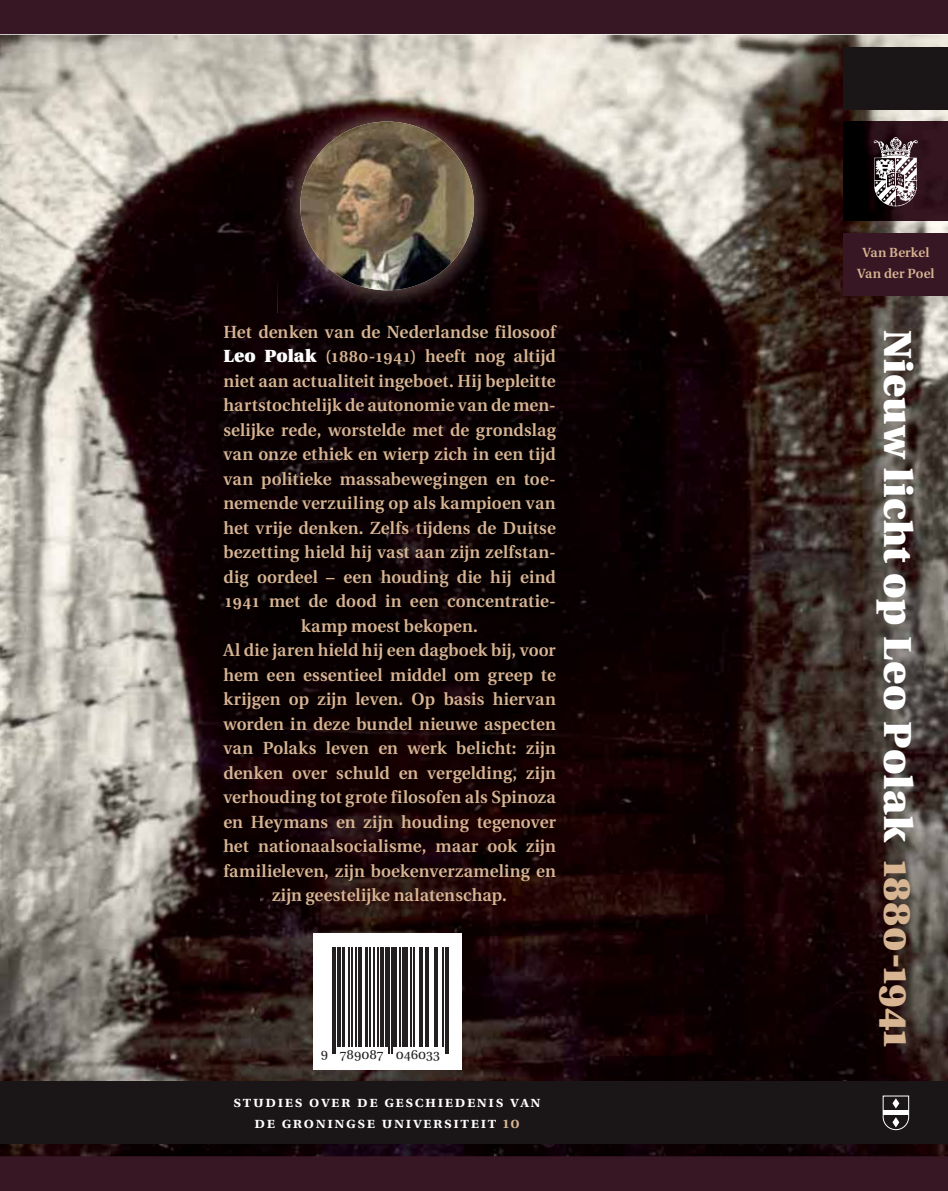
<style>
.page{position:relative;width:948px;height:1191px;background:#fff}
.page>*{position:absolute;margin:0;border:0;box-sizing:border-box;transform-origin:0 0}
.t1{font:900 39.02px "Utopia";letter-spacing:.015em;color:#fff}
.t2{font:600 17.5px/24.5px "Knors Utopia";letter-spacing:.005em;color:#d7b593;text-align:center}
.t3{font:600 16.1px/20.7px "Utopia Exp";letter-spacing:.1em;color:#fff;text-align:center}
.t4{font:14.17px "Utopia Exp";color:#231f20}
.t5{font:600 13.3px/20.7px "Utopia";letter-spacing:.005em;color:#d7b593;text-align:center}
.s1{font-family:"Utopia";font-weight:900;color:#fff}
.s2{color:#d7b593}
.s3{font-family:"Utopia Exp";color:#d7b593}
</style>
<div class="page">
<div style="left:0;top:0;width:947px;height:1191px;background:#381724"></div>
<img style="left:0;top:35px;width:947px;height:1121px">
<div style="left:0;top:1081px;width:843px;height:62px;background:#1a1516"></div>
<div style="left:843px;top:47px;width:104px;height:62px;background:#1a1516"></div>
<img style="left:843px;top:122px;width:104px;height:99px">
<div style="left:843px;top:233px;width:104px;height:62px;background:#381724"></div>
<img style="left:277px;top:99px;width:220px;height:214px">
<img style="left:300px;top:122px;width:174px;height:168px;border-radius:50%">
<img style="left:873px;top:136px;width:45px;height:70px">
<div style="left:313px;top:933px;width:148px;height:136px;background:#fff"></div>
<hr style="left:332px;top:947px;width:1px;height:100px;background:#231f20">
<hr style="left:334px;top:947px;width:2px;height:100px;background:#231f20">
<hr style="left:337px;top:947px;width:4px;height:100px;background:#231f20">
<hr style="left:342px;top:947px;width:2px;height:100px;background:#231f20">
<hr style="left:348px;top:947px;width:1px;height:100px;background:#231f20">
<hr style="left:352px;top:947px;width:1px;height:100px;background:#231f20">
<hr style="left:355px;top:947px;width:1px;height:100px;background:#231f20">
<hr style="left:358px;top:947px;width:3px;height:100px;background:#231f20">
<hr style="left:365px;top:947px;width:2px;height:100px;background:#231f20">
<hr style="left:369px;top:947px;width:1px;height:100px;background:#231f20">
<hr style="left:374px;top:947px;width:1px;height:100px;background:#231f20">
<hr style="left:377px;top:947px;width:2px;height:100px;background:#231f20">
<hr style="left:380px;top:947px;width:3px;height:100px;background:#231f20">
<hr style="left:385px;top:947px;width:2px;height:100px;background:#231f20">
<hr style="left:388px;top:947px;width:2px;height:100px;background:#231f20">
<hr style="left:391px;top:947px;width:1px;height:100px;background:#231f20">
<hr style="left:393px;top:947px;width:4px;height:100px;background:#231f20">
<hr style="left:399px;top:947px;width:2px;height:100px;background:#231f20">
<hr style="left:402px;top:947px;width:1px;height:100px;background:#231f20">
<hr style="left:404px;top:947px;width:4px;height:100px;background:#231f20">
<hr style="left:410px;top:947px;width:2px;height:100px;background:#231f20">
<hr style="left:413px;top:947px;width:1px;height:100px;background:#231f20">
<hr style="left:419px;top:947px;width:4px;height:100px;background:#231f20">
<hr style="left:425px;top:947px;width:1px;height:100px;background:#231f20">
<hr style="left:428px;top:947px;width:1px;height:100px;background:#231f20">
<hr style="left:434px;top:947px;width:1px;height:100px;background:#231f20">
<hr style="left:436px;top:947px;width:1px;height:100px;background:#231f20">
<hr style="left:442px;top:947px;width:1px;height:100px;background:#231f20">
<hr style="left:445px;top:947px;width:1px;height:100px;background:#231f20">
<hr style="left:447px;top:947px;width:1px;height:100px;background:#231f20">
<svg style="left:332px;top:1047px;width:4px;height:6px"></svg>
<svg style="left:388px;top:1047px;width:4px;height:6px"></svg>
<svg style="left:445px;top:1047px;width:3px;height:6px"></svg>
<div style="left:843px;top:1081px;width:104px;height:62px;background:#1a1516"></div>
<svg style="left:882px;top:1095px;width:27px;height:35px"></svg>
<div style="left:883px;top:1110px;width:25px;height:5px;background:#fff"></div>
<p class="t2" style="left:223px;top:321px;width:334px">Het denken van de Nederlandse filosoof <span class="s1">Leo Polak</span> (1880-1941) heeft nog altijd niet aan actualiteit ingeboet. Hij bepleitte hartstochtelijk de autonomie van de men&shy;selijke rede, worstelde met de grondslag van onze ethiek en wierp zich in een tijd van politieke massabewegingen en toe&shy;nemende verzuiling op als kampioen van het vrije denken. Zelfs tijdens de Duitse bezetting hield hij vast aan zijn zelfstan&shy;dig oordeel – een houding die hij eind 1941 met de dood in een concentratie&shy;kamp moest bekopen.<br>Al die jaren hield hij een dagboek bij, voor hem een essentieel middel om greep te krijgen op zijn leven. Op basis hiervan worden in deze bundel nieuwe aspecten van Polaks leven en werk belicht: zijn denken over schuld en vergelding, zijn verhouding tot grote filosofen als Spinoza en Heymans en zijn houding tegenover het nationaalsocialisme, maar ook zijn familieleven, zijn boekenverzameling en zijn geestelijke nalatenschap.</p>
<p class="t4" style="left:321px;top:1048px;width:121px">9 789087 046033</p>
<p class="t3" style="left:233px;top:1091px;width:308px">studies over de geschiedenis van de groningse universiteit <span class="s2">10</span></p>
<p class="t5" style="left:857px;top:242px;width:79px">Van Berkel<br>Van der Poel</p>
<h1 class="t1" style="left:920px;top:329px;width:718px;rotate:90deg">Nieuw licht op Leo Polak <span class="s3">1880-1941</span></h1>
</div>
